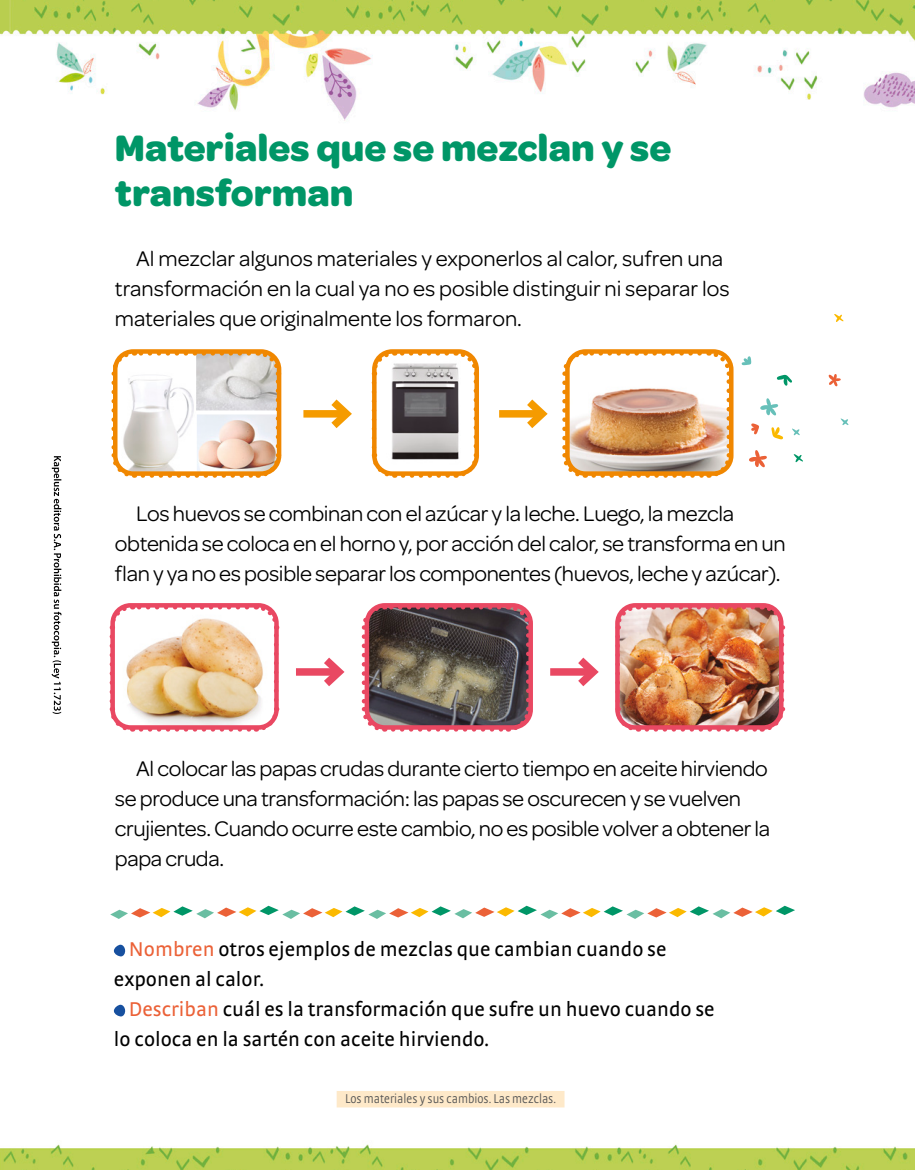
<style>
.page{position:relative;width:915px;height:1170px;background:#fff}
.page>*{position:absolute;margin:0;border:0;box-sizing:border-box;transform-origin:0 0}
.desarrollo_tit-Cn_Mi{font:700 39px/45px "Omnes";color:#009667}
.desarrollo_txtCentra{font:22.5px/30px "Omnes";letter-spacing:-.015em;color:#000}
.act_consigna_Min{font:21px/30px "Strada OT";color:#000}
.Contenidos_curricula{font:300 condensed 13.5px "Strada OT";color:#565655}
.s1{color:#eb6137}
</style>
<div class="page">
<img style="left:0;top:1144px;width:914px;height:25px">
<img style="left:0;top:0;width:914px;height:121px">
<svg style="left:110px;top:905px;width:684px;height:13px"></svg>
<svg style="left:114px;top:944px;width:11px;height:12px"></svg>
<svg style="left:114px;top:1004px;width:11px;height:12px"></svg>
<svg style="left:834px;top:314px;width:9px;height:8px"></svg>
<svg style="left:840px;top:418px;width:8px;height:7px"></svg>
<svg style="left:741px;top:356px;width:10px;height:9px"></svg>
<svg style="left:749px;top:450px;width:17px;height:18px"></svg>
<svg style="left:776px;top:374px;width:16px;height:12px"></svg>
<svg style="left:793px;top:454px;width:10px;height:8px"></svg>
<svg style="left:792px;top:428px;width:7px;height:7px"></svg>
<svg style="left:751px;top:423px;width:7px;height:11px"></svg>
<svg style="left:760px;top:398px;width:18px;height:18px"></svg>
<svg style="left:771px;top:427px;width:12px;height:13px"></svg>
<svg style="left:828px;top:374px;width:12px;height:12px"></svg>
<img style="left:133px;top:608px;width:128px;height:109px">
<svg style="left:109px;top:636px;width:24px;height:96px"></svg>
<svg style="left:141px;top:706px;width:139px;height:26px"></svg>
<svg style="left:254px;top:603px;width:26px;height:97px"></svg>
<svg style="left:109px;top:603px;width:138px;height:26px"></svg>
<img style="left:369px;top:608px;width:158px;height:116px">
<svg style="left:361px;top:636px;width:24px;height:96px"></svg>
<svg style="left:393px;top:706px;width:140px;height:26px"></svg>
<svg style="left:506px;top:603px;width:26px;height:97px"></svg>
<svg style="left:361px;top:603px;width:138px;height:26px"></svg>
<img style="left:586px;top:388px;width:142px;height:83px">
<svg style="left:562px;top:382px;width:24px;height:96px"></svg>
<svg style="left:593px;top:453px;width:140px;height:25px"></svg>
<svg style="left:707px;top:349px;width:25px;height:97px"></svg>
<svg style="left:562px;top:349px;width:137px;height:27px"></svg>
<img style="left:392px;top:363px;width:67px;height:97px">
<svg style="left:371px;top:382px;width:24px;height:96px"></svg>
<svg style="left:403px;top:453px;width:76px;height:25px"></svg>
<svg style="left:454px;top:349px;width:25px;height:97px"></svg>
<svg style="left:371px;top:349px;width:75px;height:27px"></svg>
<img style="left:128px;top:378px;width:78px;height:93px">
<img style="left:196px;top:354px;width:60px;height:56px">
<img style="left:197px;top:414px;width:79px;height:39px">
<svg style="left:111px;top:382px;width:24px;height:96px"></svg>
<svg style="left:143px;top:453px;width:139px;height:25px"></svg>
<svg style="left:256px;top:349px;width:26px;height:97px"></svg>
<svg style="left:111px;top:349px;width:138px;height:27px"></svg>
<img style="left:620px;top:608px;width:158px;height:116px">
<img style="left:615px;top:636px;width:24px;height:96px">
<img style="left:646px;top:706px;width:140px;height:26px">
<img style="left:760px;top:603px;width:26px;height:97px">
<img style="left:615px;top:603px;width:137px;height:26px">
<div style="left:303px;top:410px;width:43px;height:7px;background:#f59b00"></div>
<svg style="left:323px;top:399px;width:29px;height:29px"></svg>
<div style="left:296px;top:668px;width:43px;height:7px;background:#e94862"></div>
<svg style="left:316px;top:657px;width:29px;height:30px"></svg>
<div style="left:499px;top:410px;width:43px;height:7px;background:#f59b00"></div>
<svg style="left:519px;top:399px;width:29px;height:29px"></svg>
<div style="left:550px;top:668px;width:43px;height:7px;background:#e94862"></div>
<svg style="left:570px;top:657px;width:29px;height:30px"></svg>
<svg style="left:52px;top:456px;width:9px;height:258px"></svg>
<div style="left:336px;top:1090px;width:228px;height:17px;background:#fee9c9"></div>
<p class="desarrollo_tit-Cn_Mi" style="left:115px;top:123px;width:558px">Materiales que se mezclan y se transforman</p>
<p class="desarrollo_txtCentra" style="left:115px;top:242px;width:616px;text-indent:21px">Al mezclar algunos materiales y exponerlos al calor, sufren una transformación en la cual ya no es posible distinguir ni separar los materiales que originalmente los formaron.</p>
<p class="desarrollo_txtCentra" style="left:115px;top:497px;width:672px;text-indent:21px">Los huevos se combinan con el azúcar y la leche. Luego, la mezcla obtenida se coloca en el horno y, por acción del calor, se transforma en un flan y ya no es posible separar los componentes (huevos, leche y azúcar).</p>
<p class="desarrollo_txtCentra" style="left:115px;top:752px;width:656px;text-indent:21px">Al colocar las papas crudas durante cierto tiempo en aceite hirviendo se produce una transformación: las papas se oscurecen y se vuelven crujientes. Cuando ocurre este cambio, no es posible volver a obtener la papa cruda.</p>
<p class="act_consigna_Min" style="left:114px;top:934px;width:554px;text-indent:15px"><span class="s1">Nombren</span> otros ejemplos de mezclas que cambian cuando se exponen al calor.</p>
<p class="act_consigna_Min" style="left:114px;top:994px;width:602px;text-indent:15px"><span class="s1">Describan</span> cuál es la transformación que sufre un huevo cuando se lo coloca en la sartén con aceite hirviendo.</p>
<p class="Contenidos_curricula" style="left:345px;top:1091px;width:212px">Los materiales y sus cambios. Las mezclas.</p>
</div>
